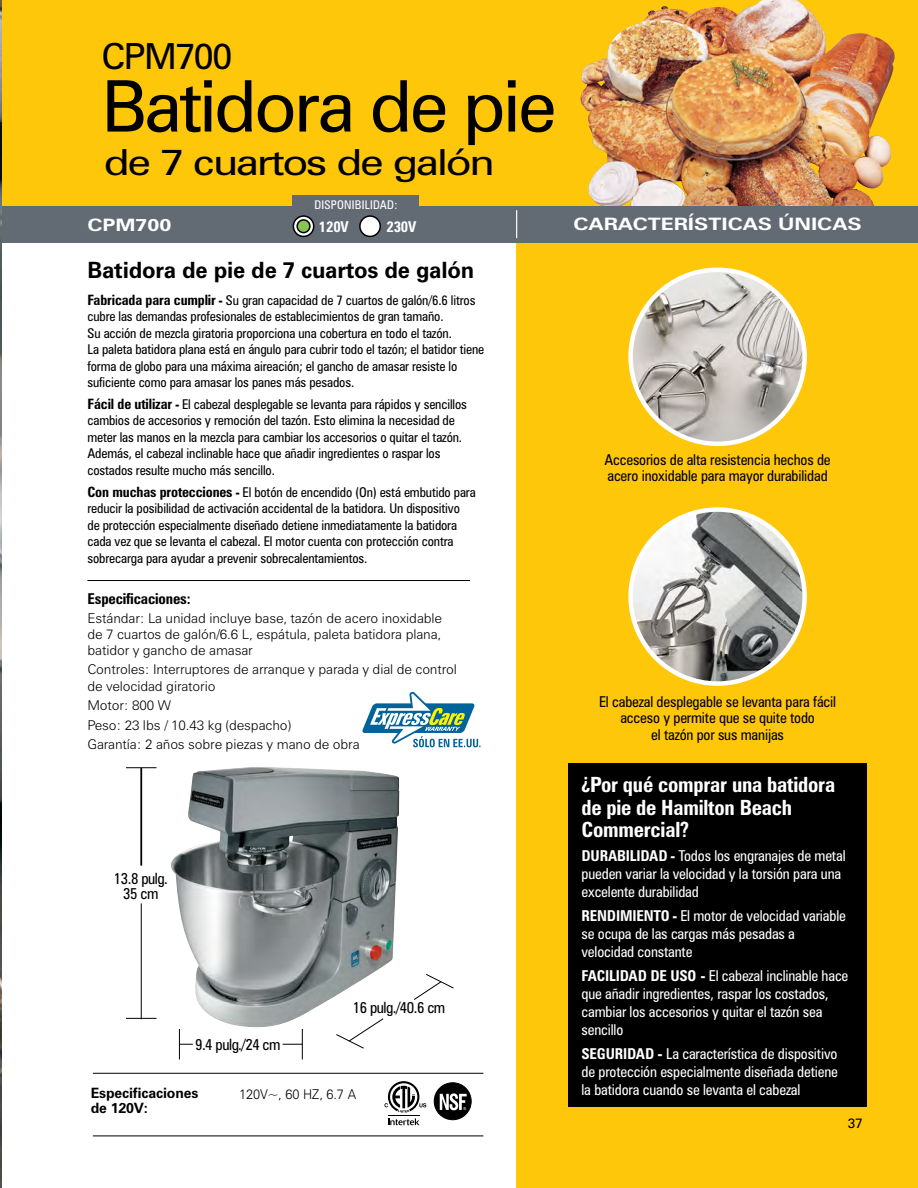
<style>
.page{position:relative;width:918px;height:1188px;background:#ffc709}
.page>*{position:absolute;margin:0;border:0;box-sizing:border-box;transform-origin:0 0}
.t1{font:71.25px "Zurich BT";letter-spacing:-.04em;color:#000}
.t2{font:36px "Zurich BT";letter-spacing:-.05em;color:#000;scale:1.2 1}
.t3{font:36px "Zurich BT";letter-spacing:-.05em;color:#000}
.t4{font:700 22.5px "Zurich BT";letter-spacing:-.01em;color:#000}
.t5{font:700 condensed 21px/22.5px "Zurich BT";letter-spacing:-.01em;color:#fff}
.t6{font:700 17.1px "Zurich BT";color:#fff;scale:1.26 1}
.t7{font:condensed 15.6px/15.3px "Zurich BT";letter-spacing:-.03em;color:#000;text-align:center}
.t8{font:condensed 15px/18px "Zurich BT";letter-spacing:-.01em;color:#fff}
.t9{font:condensed 15px/16.5px "Zurich BT";letter-spacing:-.01em;color:#000}
.t10{font:700 condensed 15px "Zurich BT";letter-spacing:-.01em;color:#000}
.t11{font:700 condensed 15px "Zurich BT";letter-spacing:-.01em;color:#fff}
.t12{font:700 14.25px/15px "Zurich BT";letter-spacing:-.01em;color:#000}
.t13{font:condensed 13.5px/16.5px "Zurich BT";letter-spacing:-.01em;color:#000}
.t14{font:300 13.5px/15.8px "Zurich BT";letter-spacing:-.01em;color:#000}
.t15{font:300 13.5px "Zurich BT";letter-spacing:-.01em;color:#000;scale:.95 1}
.t16{font:13.5px "Zurich BT";color:#000}
.t17{font:condensed 12px "Zurich BT";letter-spacing:.02em;color:#fff}
.t18{font:4.05px "Helvetica";color:#fff;scale:.9 1}
.s1{font-weight:700;font-size:14.25px}
.s2{font-weight:700}
.s3{font-weight:700;font-stretch:normal}
</style>
<div class="page">
<img style="left:580px;top:0;width:294px;height:206px">
<div style="left:569px;top:764px;width:298px;height:343px;background:#000"></div>
<div style="left:0;top:215px;width:515px;height:973px;background:#fff"></div>
<div style="left:0;top:206px;width:918px;height:37px;background:#626b74"></div>
<img style="left:631px;top:510px;width:174px;height:174px;border-radius:87px">
<div style="left:628px;top:507px;width:179px;height:179px;border:4px solid #fff;border-radius:50%"></div>
<img style="left:631px;top:270px;width:174px;height:174px;border-radius:87px">
<div style="left:628px;top:268px;width:179px;height:178px;border:4px solid #fff;border-radius:50%"></div>
<svg style="left:516px;top:210px;width:1px;height:28px"></svg>
<hr style="left:87px;top:580px;width:383px;height:1px;background:#000">
<svg style="left:293px;top:216px;width:21px;height:20px"></svg>
<div style="left:293px;top:215px;width:21px;height:22px;border:2px solid #000;border-radius:50%"></div>
<div style="left:297px;top:220px;width:13px;height:13px;background:#86c551;border-radius:50%"></div>
<div style="left:296px;top:219px;width:15px;height:14px;border:2px solid #000;border-radius:50%"></div>
<div style="left:293px;top:196px;width:126px;height:15px;background:#626b74"></div>
<div style="left:360px;top:216px;width:20px;height:20px;background:#fff;border-radius:50%"></div>
<div style="left:359px;top:215px;width:22px;height:22px;border:2px solid #000;border-radius:50%"></div>
<img style="left:0;top:0;width:1px;height:1188px">
<hr style="left:93px;top:1073px;width:390px;height:1px;background:#000">
<hr style="left:93px;top:1136px;width:390px;height:1px;background:#000">
<svg style="left:384px;top:1081px;width:42px;height:44px"></svg>
<hr style="left:388px;top:1115px;width:31px;height:1px;background:#000">
<div style="left:434px;top:1083px;width:37px;height:37px;background:#000;border-radius:50%"></div>
<div style="left:434px;top:1083px;width:37px;height:37px;border:1px solid #000;border-radius:50%"></div>
<svg style="left:440px;top:1093px;width:27px;height:17px"></svg>
<svg style="left:283px;top:1044px;width:19px;height:1px"></svg>
<img style="left:171px;top:767px;width:229px;height:261px">
<hr style="left:302px;top:1029px;width:1px;height:30px;background:#000">
<hr style="left:179px;top:1029px;width:1px;height:30px;background:#000">
<svg style="left:180px;top:1044px;width:13px;height:1px"></svg>
<svg style="left:335px;top:1018px;width:49px;height:31px"></svg>
<svg style="left:414px;top:974px;width:40px;height:26px"></svg>
<hr style="left:126px;top:767px;width:31px;height:1px;background:#000">
<hr style="left:126px;top:1018px;width:31px;height:1px;background:#000">
<hr style="left:141px;top:903px;width:1px;height:116px;background:#000">
<hr style="left:140px;top:768px;width:2px;height:98px;background:#000">
<svg style="left:362px;top:692px;width:118px;height:55px"></svg>
<h2 class="t3" style="left:102px;top:34px;width:132px">CPM700</h2>
<h1 class="t1" style="left:102px;top:63px;width:457px">Batidora de pie</h1>
<h2 class="t2" style="left:104px;top:140px;width:328px">de 7 cuartos de galón</h2>
<p class="t17" style="left:314px;top:197px;width:85px">DISPONIBILIDAD:</p>
<p class="t6" style="left:87px;top:214px;width:68px">CPM700</p>
<p class="t6" style="left:574px;top:213px;width:230px">CARACTERÍSTICAS ÚNICAS</p>
<h3 class="t4" style="left:87px;top:256px;width:388px">Batidora de pie de 7 cuartos de galón</h3>
<p class="t13" style="left:87px;top:291px;width:398px"><span class="s1">Fabricada para cumplir</span> <span class="s2">-</span> Su gran capacidad de 7 cuartos de galón/6.6 litros cubre las demandas profesionales de establecimientos de gran tamaño.<br>Su acción de mezcla giratoria proporciona una cobertura en todo el tazón.<br>La paleta batidora plana está en ángulo para cubrir todo el tazón; el batidor tiene forma de globo para una máxima aireación; el gancho de amasar resiste lo suficiente como para amasar los panes más pesados.</p>
<p class="t13" style="left:87px;top:396px;width:381px"><span class="s1">Fácil de utilizar</span> <span class="s2">-</span> El cabezal desplegable se levanta para rápidos y sencillos cambios de accesorios y remoción del tazón. Esto elimina la necesidad de meter las manos en la mezcla para cambiar los accesorios o quitar el tazón.<br>Además, el cabezal inclinable hace que añadir ingredientes o raspar los costados resulte mucho más sencillo.</p>
<p class="t13" style="left:87px;top:483px;width:390px"><span class="s1">Con muchas protecciones</span> <span class="s2">-</span> El botón de encendido (On) está embutido para reducir la posibilidad de activación accidental de la batidora. Un dispositivo<br>de protección especialmente diseñado detiene inmediatamente la batidora cada vez que se levanta el cabezal. El motor cuenta con protección contra sobrecarga para ayudar a prevenir sobrecalentamientos.</p>
<p class="t11" style="left:319px;top:217px;width:31px">120V</p>
<p class="t11" style="left:386px;top:217px;width:31px">230V</p>
<p class="t9" style="left:604px;top:451px;width:228px">Accesorios de alta resistencia hechos de acero inoxidable para mayor durabilidad</p>
<p class="t10" style="left:87px;top:589px;width:105px">Especificaciones:</p>
<p class="t14" style="left:87px;top:611px;width:356px;text-align:justify">Estándar: La unidad incluye base, tazón de acero inoxidable de 7 cuartos de galón/6.6 L, espátula, paleta batidora plana, batidor y gancho de amasar</p>
<p class="t14" style="left:87px;top:661px;width:371px;line-height:16.5px">Controles: Interruptores de arranque y parada y dial de control de velocidad giratorio</p>
<p class="t14" style="left:87px;top:696px;width:274px;line-height:19.5px">Motor: 800 W<br>Peso: 23 lbs / 10.43 kg (despacho)<br>Garantía: 2 años sobre piezas y mano de obra</p>
<p class="t7" style="left:114px;top:871px;width:55px">13.8 pulg.<br>35 cm</p>
<p class="t7" style="left:195px;top:1037px;width:87px">9.4 pulg./24 cm</p>
<p class="t7" style="left:353px;top:1000px;width:94px">16 pulg./40.6 cm</p>
<p class="t12" style="left:91px;top:1085px;width:109px">Especificaciones de 120V:</p>
<p class="t15" style="left:239px;top:1086px;width:125px">120V~, 60 HZ, 6.7 A</p>
<p class="t18" style="left:463px;top:1106px;width:4px">®</p>
<p class="t9" style="left:599px;top:693px;width:238px;text-align:center">El cabezal desplegable se levanta para fácil acceso y permite que se quite todo<br>el tazón por sus manijas</p>
<h3 class="t5" style="left:582px;top:773px;width:255px">¿Por qué comprar una batidora de pie de Hamilton Beach<br>Commercial?</h3>
<p class="t8" style="left:582px;top:847px;width:266px"><span class="s2">DURABILIDAD -</span> Todos los engranajes de metal pueden variar la velocidad y la torsión para una excelente durabilidad</p>
<p class="t8" style="left:582px;top:907px;width:266px"><span class="s2">RENDIMIENTO -</span> El motor de velocidad variable se ocupa de las cargas más pesadas a velocidad constante</p>
<p class="t8" style="left:582px;top:967px;width:268px"><span class="s2">FACILIDAD DE USO</span> <span class="s3">-</span> El cabezal inclinable hace que añadir ingredientes, raspar los costados, cambiar los accesorios y quitar el tazón sea sencillo</p>
<p class="t8" style="left:582px;top:1045px;width:258px;text-align:justify"><span class="s2">SEGURIDAD</span> <span class="s3">-</span> La característica de dispositivo de protección especialmente diseñada detiene la batidora cuando se levanta el cabezal</p>
<p class="t16" style="left:848px;top:1115px;width:16px">37</p>
<p class="t16" style="left:848px;top:1122px;width:16px">38</p>
</div>
